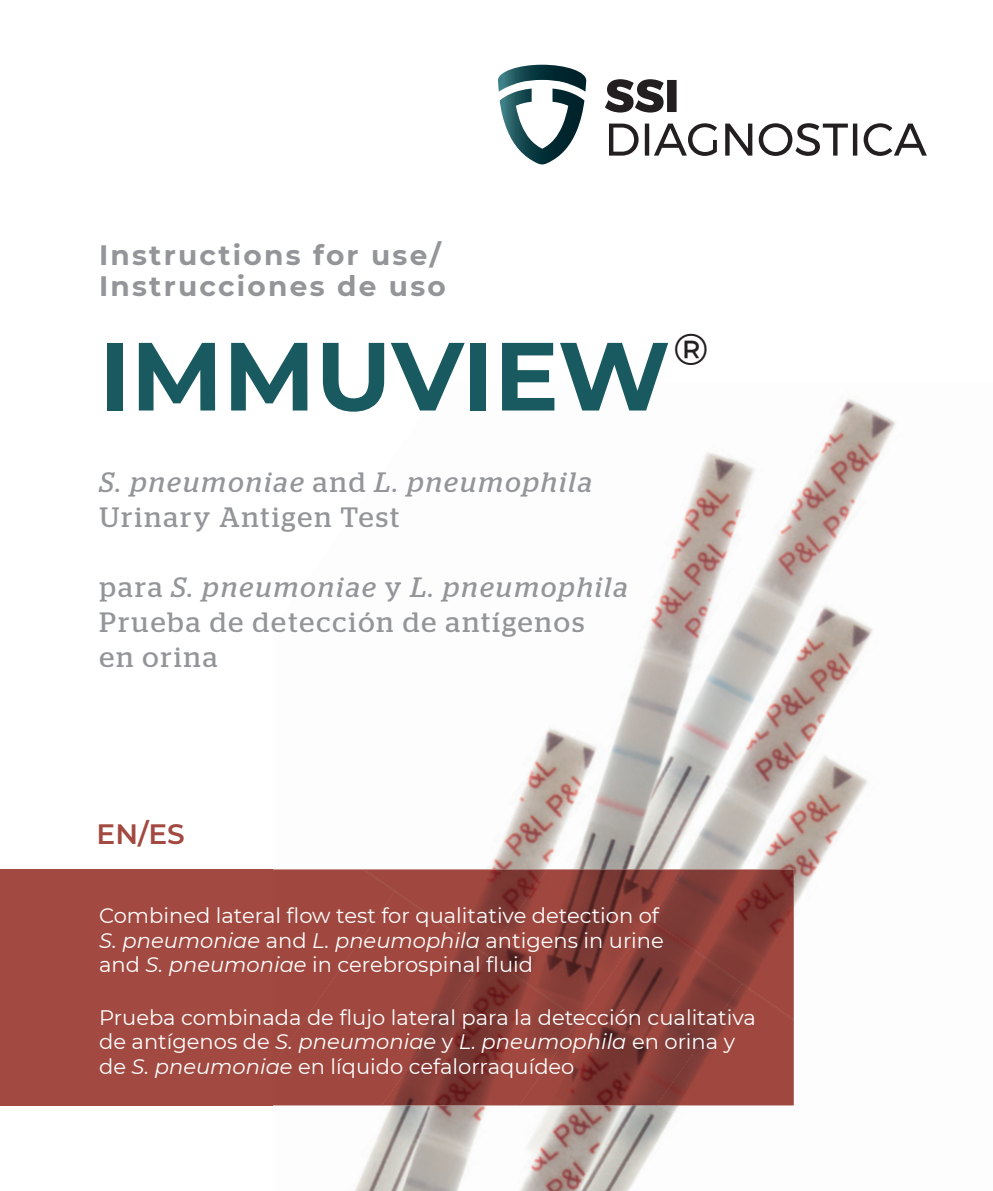
<style>
.page{position:relative;width:993px;height:1191px;background:#fff}
.page>*{position:absolute;margin:0;border:0;box-sizing:border-box;transform-origin:0 0}
.t1{font:700 96.6px "Montserrat";color:#195a60}
.t2{font:500 44.45px "Montserrat";color:#231f20}
.t3{font:28px/35px "Stag";letter-spacing:.08em;color:#939598}
.t4{font:italic 28px/35px "Stag";letter-spacing:.08em;color:#939598}
.t5{font:700 28px/31.5px "Montserrat";letter-spacing:.08em;color:#939598}
.t6{font:600 28px "Montserrat";color:#a24a41}
.t7{font:21px/24.5px "Montserrat";color:#fff}
.s1{font-style:normal}
.s2{font-style:italic}
</style>
<div class="page">
<svg style="left:497px;top:65px;width:89px;height:99px"></svg>
<svg style="left:609px;top:123px;width:317px;height:33px"></svg>
<svg style="left:605px;top:79px;width:71px;height:34px"></svg>
<img style="left:273px;top:399px;width:623px;height:792px">
<div style="left:0;top:869px;width:273px;height:236px;background:#a24a41"></div>
<div style="left:273px;top:869px;width:91px;height:21px;background:#a0483f"></div>
<div style="left:364px;top:869px;width:123px;height:21px;background:#a0483f"></div>
<div style="left:273px;top:890px;width:214px;height:215px;background:#a0483f"></div>
<img style="left:381px;top:955px;width:138px;height:150px">
<img style="left:487px;top:869px;width:162px;height:151px">
<img style="left:519px;top:918px;width:137px;height:187px">
<img style="left:649px;top:869px;width:144px;height:150px">
<img style="left:656px;top:983px;width:137px;height:122px">
<h3 class="t5" style="left:99px;top:237px;width:348px">Instructions for use/<br>Instrucciones de uso</h3>
<h1 class="t1" style="left:99px;top:306px;width:572px">IMMUVIEW</h1>
<h2 class="t2" style="left:673px;top:318px;width:37px">®</h2>
<h3 class="t4" style="left:99px;top:464px;width:494px">S. pneumoniae <span class="s1">and</span> L. pneumophila<br><span class="s1">Urinary Antigen Test</span></h3>
<h3 class="t3" style="left:99px;top:569px;width:529px">para <span class="s2">S. pneumoniae</span> y <span class="s2">L. pneumophila<br></span>Prueba de detección de antígenos<br>en orina</h3>
<h3 class="t6" style="left:97px;top:814px;width:90px">EN/ES</h3>
<p class="t7" style="left:99px;top:902px;width:566px">Combined lateral flow test for qualitative detection of<br><span class="s2">S. pneumoniae</span> and <span class="s2">L. pneumophila</span> antigens in urine and <span class="s2">S. pneumoniae</span> in cerebrospinal fluid</p>
<p class="t7" style="left:99px;top:1004px;width:658px">Prueba combinada de flujo lateral para la detección cualitativa de antígenos de <span class="s2">S. pneumoniae</span> y <span class="s2">L. pneumophila</span> en orina y de <span class="s2">S. pneumoniae</span> en líquido cefalorraquídeo</p>
</div>
